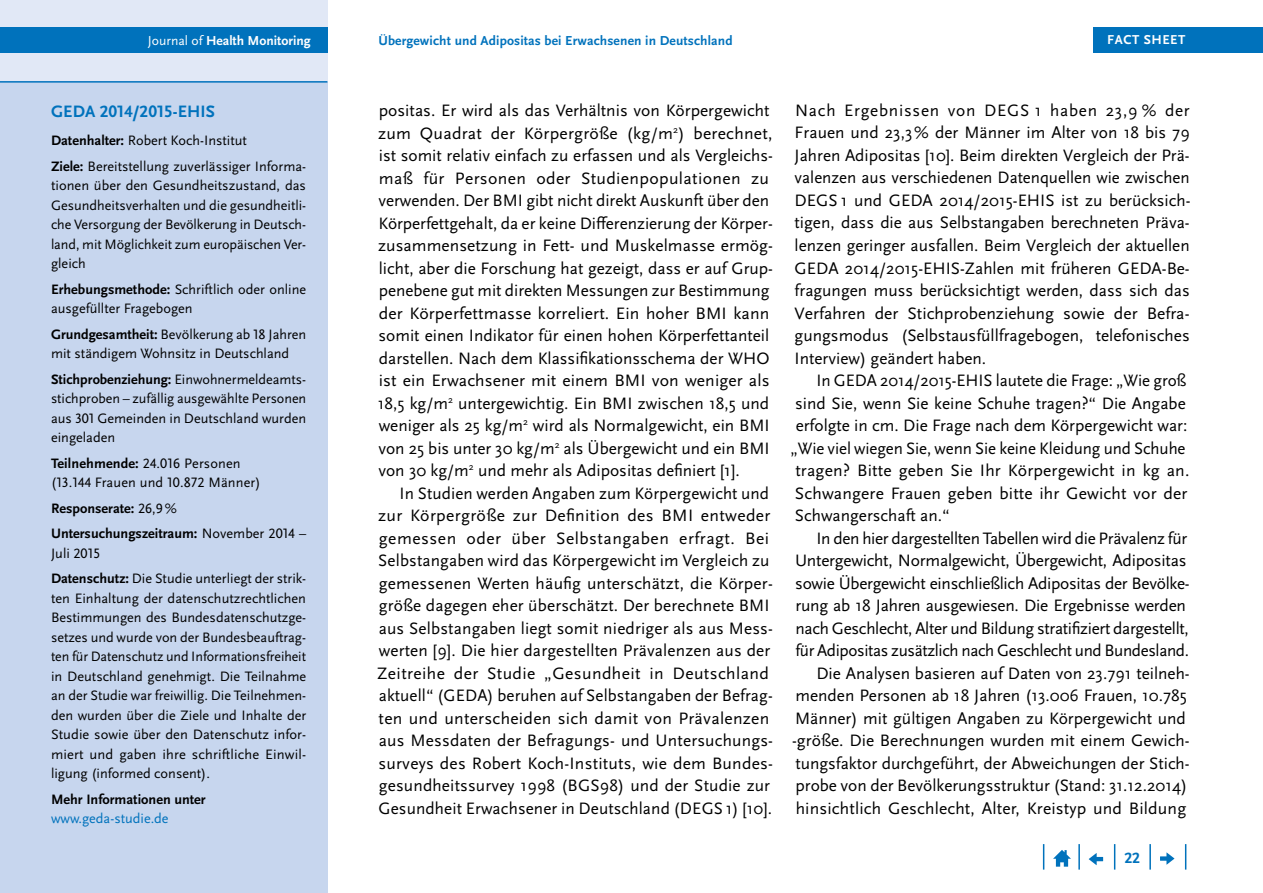
<style>
.page{position:relative;width:1263px;height:893px;background:#fff}
.page>*{position:absolute;margin:0;border:0;box-sizing:border-box;transform-origin:0 0}
.Copy_Einzug{font:17.25px/22.5px "Scala Sans Pro";color:#000}
.t1{font:700 17.25px "Scala Sans Pro";letter-spacing:.005em;color:#0072bc}
.t2{font:700 15.75px "Scala Sans Pro";color:#0072bc}
.BU_Quellenangabe{font:14.25px/19.5px "Scala Sans Pro";color:#000;text-align:justify}
.BU_Quellenangabe-2{font:700 14.25px/19.5px "Scala Sans Pro";color:#000}
.BU_Quellenangabe-3{font:14.25px "Scala Sans Pro";color:#0072bc}
.t3{font:700 13.65px "Scala Sans Pro";letter-spacing:.01em;color:#0072bc}
.t4{font:700 13.65px "Scala Sans Pro";color:#fff}
.t5{font:700 13.5px "Scala Sans Pro";letter-spacing:.04em;color:#fff}
.s1{font-weight:400}
.s2{font-weight:700}
</style>
<div class="page">
<div style="left:0;top:0;width:327px;height:893px;background:#e1e8f6"></div>
<div style="left:0;top:28px;width:327px;height:25px;background:#0072bc"></div>
<svg style="left:1185px;top:844px;width:1px;height:26px"></svg>
<hr style="left:1149px;top:844px;width:2px;height:26px;background:#0072bc">
<svg style="left:1114px;top:844px;width:1px;height:26px"></svg>
<hr style="left:1078px;top:844px;width:2px;height:26px;background:#0072bc">
<svg style="left:1043px;top:844px;width:1px;height:26px"></svg>
<svg style="left:1053px;top:850px;width:18px;height:17px"></svg>
<svg style="left:1089px;top:853px;width:14px;height:12px"></svg>
<svg style="left:1160px;top:852px;width:14px;height:13px"></svg>
<div style="left:1093px;top:28px;width:170px;height:25px;background:#0072bc"></div>
<div style="left:0;top:83px;width:327px;height:810px;background:#c7d6ee"></div>
<hr style="left:0;top:81px;width:327px;height:2px;background:#0072bc">
<p class="t4" style="left:148px;top:33px;width:164px"><span class="s1">Journal of</span> Health Monitoring</p>
<p class="t3" style="left:378px;top:33px;width:356px">Übergewicht und Adipositas bei Erwachsenen in Deutschland</p>
<p class="t5" style="left:1107px;top:32px;width:80px">FACT SHEET</p>
<h3 class="t1" style="left:51px;top:101px;width:165px">GEDA 2014/2015-EHIS</h3>
<p class="BU_Quellenangabe" style="left:51px;top:131px;width:197px"><span class="s2">Datenhalter:</span> Robert Koch-Institut</p>
<p class="BU_Quellenangabe" style="left:51px;top:156px;width:257px"><span class="s2">Ziele:</span> Bereitstellung zuverlässiger Informa&shy;tionen über den Gesundheitszustand, das Gesundheitsverhalten und die gesundheitli&shy;che Versorgung der Bevölkerung in Deutsch&shy;land, mit Möglichkeit zum europäischen Ver&shy;gleich</p>
<p class="BU_Quellenangabe" style="left:51px;top:279px;width:257px"><span class="s2">Erhebungsmethode:</span> Schriftlich oder online ausgefüllter Fragebogen</p>
<p class="BU_Quellenangabe" style="left:51px;top:324px;width:257px"><span class="s2">Grundgesamtheit:</span> Bevölkerung ab 18 Jahren mit ständigem Wohnsitz in Deutschland</p>
<p class="BU_Quellenangabe" style="left:51px;top:369px;width:257px"><span class="s2">Stichprobenziehung:</span> Einwohnermeldeamts&shy;stichproben – zufällig ausgewählte Personen aus 301 Gemeinden in Deutschland wurden eingeladen</p>
<p class="BU_Quellenangabe" style="left:51px;top:453px;width:191px"><span class="s2">Teilnehmende:</span> 24.016 Personen</p>
<p class="BU_Quellenangabe" style="left:51px;top:473px;width:211px">(13.144 Frauen und 10.872 Männer)</p>
<p class="BU_Quellenangabe-2" style="left:51px;top:498px;width:127px">Responserate: <span class="s1">26,9%</span></p>
<p class="BU_Quellenangabe-2" style="left:51px;top:524px;width:257px">Untersuchungszeitraum: <span class="s1">November 2014 –<br>Juli 2015</span></p>
<p class="BU_Quellenangabe" style="left:51px;top:569px;width:257px"><span class="s2">Datenschutz:</span> Die Studie unterliegt der strik&shy;ten Einhaltung der datenschutzrechtlichen Bestimmungen des Bundesdatenschutzge&shy;setzes und wurde von der Bundesbeauftrag&shy;ten für Datenschutz und Informationsfreiheit in Deutschland genehmigt. Die Teilnahme an der Studie war freiwillig. Die Teilnehmen&shy;den wurden über die Ziele und Inhalte der Studie sowie über den Datenschutz infor&shy;miert und gaben ihre schriftliche Einwil&shy;ligung (informed consent).</p>
<p class="BU_Quellenangabe-2" style="left:51px;top:789px;width:156px">Mehr Informationen unter</p>
<p class="BU_Quellenangabe-3" style="left:51px;top:810px;width:119px">www.geda-studie.de</p>
<p class="Copy_Einzug" style="left:378px;top:99px;width:397px">positas. Er wird als das Verhältnis von Körpergewicht zum Quadrat der Körpergröße (kg/m<sup>2</sup>) berechnet, ist somit relativ einfach zu erfassen und als Vergleichs&shy;maß für Personen oder Studienpopulationen zu verwenden. Der BMI gibt nicht direkt Auskunft über den Körperfettgehalt, da er keine Differenzierung der Körper&shy;zusammensetzung in Fett- und Muskelmasse ermög&shy;licht, aber die Forschung hat gezeigt, dass er auf Grup&shy;penebene gut mit direkten Messungen zur Bestimmung der Körperfettmasse korreliert. Ein hoher BMI kann somit einen Indikator für einen hohen Körperfettanteil darstellen. Nach dem Klassifikationsschema der WHO ist ein Erwachsener mit einem BMI von weniger als 18,5 kg/m<sup>2</sup> untergewichtig. Ein BMI zwischen 18,5 und weniger als 25 kg/m<sup>2</sup> wird als Normalgewicht, ein BMI von 25 bis unter 30 kg/m<sup>2</sup> als Übergewicht und ein BMI von 30 kg/m<sup>2</sup> und mehr als Adipositas definiert [1].</p>
<p class="Copy_Einzug" style="left:377px;top:482px;width:397px;text-indent:23px">In Studien werden Angaben zum Körpergewicht und zur Körpergröße zur Definition des BMI entweder gemessen oder über Selbstangaben erfragt. Bei Selbstangaben wird das Körpergewicht im Vergleich zu gemessenen Werten häufig unterschätzt, die Körper&shy;größe dagegen eher überschätzt. Der berechnete BMI aus Selbstangaben liegt somit niedriger als aus Mess&shy;werten [9]. Die hier dargestellten Prävalenzen aus der Zeitreihe der Studie „Gesundheit in Deutschland aktuell“ (GEDA) beruhen auf Selbstangaben der Befrag&shy;ten und unterscheiden sich damit von Prävalenzen aus Messdaten der Befragungs- und Untersuchungs&shy;surveys des Robert Koch-Instituts, wie dem Bundes&shy;gesundheitssurvey 1998 (BGS98) und der Studie zur Gesundheit Erwachsener in Deutschland (DEGS 1) [10].</p>
<p class="Copy_Einzug" style="left:795px;top:99px;width:397px;text-align:justify">Nach Ergebnissen von DEGS 1 haben 23,9 % der Frauen und 23,3% der Männer im Alter von 18 bis 79<br>Jahren Adipositas [10]. Beim direkten Vergleich der Prä&shy;valenzen aus verschiedenen Datenquellen wie zwischen DEGS 1 und GEDA 2014/2015-EHIS ist zu berücksich&shy;tigen, dass die aus Selbstangaben berechneten Präva&shy;lenzen geringer ausfallen. Beim Vergleich der aktuellen GEDA 2014/2015-EHIS-Zahlen mit früheren GEDA-Be&shy;fragungen muss berücksichtigt werden, dass sich das Verfahren der Stichprobenziehung sowie der Befra&shy;gungsmodus (Selbstausfüllfragebogen, telefonisches Interview) geändert haben.</p>
<p class="Copy_Einzug" style="left:790px;top:369px;width:400px;text-indent:26px">In GEDA 2014/2015-EHIS lautete die Frage: „Wie groß sind Sie, wenn Sie keine Schuhe tragen?“ Die Angabe erfolgte in cm. Die Frage nach dem Körpergewicht war: „Wie viel wiegen Sie, wenn Sie keine Kleidung und Schuhe tragen? Bitte geben Sie Ihr Körpergewicht in kg an.<br>Schwangere Frauen geben bitte ihr Gewicht vor der Schwangerschaft an.“</p>
<p class="Copy_Einzug" style="left:795px;top:527px;width:396px;text-indent:21px">In den hier dargestellten Tabellen wird die Prävalenz für Untergewicht, Normalgewicht, Übergewicht, Adipositas sowie Übergewicht einschließlich Adipositas der Bevölke&shy;rung ab 18 Jahren ausgewiesen. Die Ergebnisse werden nach Geschlecht, Alter und Bildung stratifiziert dargestellt, für Adipositas zusätzlich nach Geschlecht und Bundesland.</p>
<p class="Copy_Einzug" style="left:792px;top:662px;width:399px;text-indent:24px">Die Analysen basieren auf Daten von 23.791 teilneh&shy;menden Personen ab 18 Jahren (13.006 Frauen, 10.785<br>Männer) mit gültigen Angaben zu Körpergewicht und -größe. Die Berechnungen wurden mit einem Gewich&shy;tungsfaktor durchgeführt, der Abweichungen der Stich&shy;probe von der Bevölkerungsstruktur (Stand: 31.12.2014) hinsichtlich Geschlecht, Alter, Kreistyp und Bildung</p>
<p class="t2" style="left:1124px;top:849px;width:17px">22</p>
</div>
